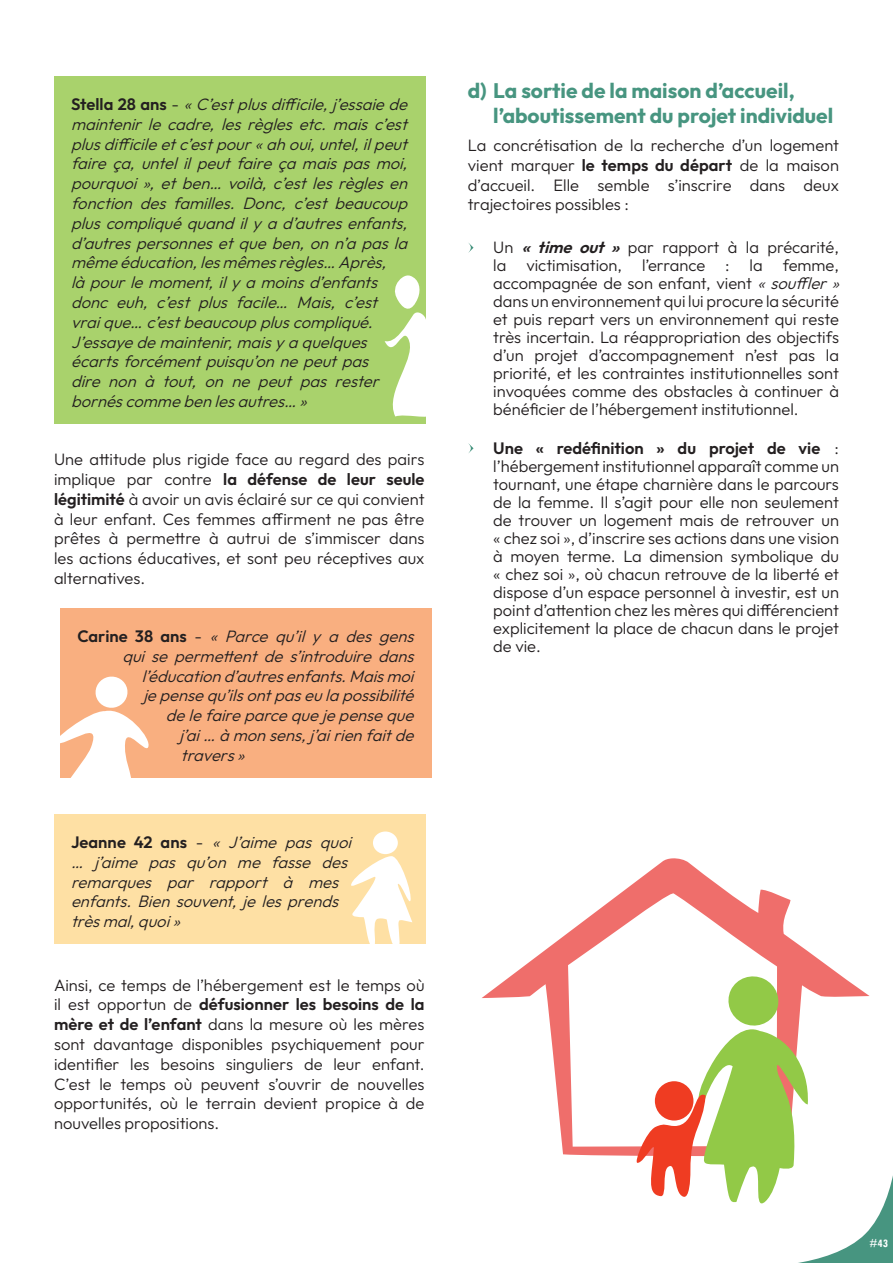
<style>
.page{position:relative;width:893px;height:1263px;background:#fff}
.page>*{position:absolute;margin:0;border:0;box-sizing:border-box;transform-origin:0 0}
.t1{font:700 21px/25.2px "Outfit";color:#479580}
.t2{font:300 16.5px/18px "Outfit";color:#231f20;text-align:justify}
.t3{font:italic 300 16.5px/19.8px "Outfit";color:#231f20}
.t4{font:700 condensed 12px "Tw Cen";color:#fff}
.s1{font-weight:600;font-style:normal}
.s2{font-style:normal}
.s3{font-weight:600}
.s4{font-weight:600;font-style:italic}
.s5{font-style:italic}
</style>
<div class="page">
<div style="left:54px;top:77px;width:371px;height:347px;background:#a9d26c"></div>
<svg style="left:384px;top:274px;width:42px;height:146px"></svg>
<div style="left:60px;top:608px;width:372px;height:170px;background:#f9af80"></div>
<svg style="left:60px;top:676px;width:89px;height:102px"></svg>
<div style="left:54px;top:814px;width:371px;height:130px;background:#fee0a4"></div>
<svg style="left:351px;top:856px;width:61px;height:88px"></svg>
<div style="left:373px;top:831px;width:25px;height:23px;background:#fff;border-radius:50%"></div>
<svg style="left:468px;top:243px;width:6px;height:10px"></svg>
<svg style="left:468px;top:443px;width:6px;height:10px"></svg>
<svg style="left:482px;top:858px;width:355px;height:298px"></svg>
<svg style="left:633px;top:973px;width:260px;height:290px"></svg>
<div style="left:655px;top:1081px;width:38px;height:39px;background:#ef3c22;border-radius:50%"></div>
<p class="t3" style="left:71px;top:95px;width:343px"><span class="s1">S t e l l a 2 8 a n s</span> <span class="s2">-</span> «C’estplusdifficile,j ’essaiede maintenir le cadre, les règles etc. mais c’est plusdifficileetc’estpour«ahoui,untel,ilpeut faireça,untelilpeutfaireçamaispasmoi, pourquoi»,etben… voilà,c’estlesrèglesen fonction des familles. Donc, c’est beaucoup pluscompliquéquandilyad’autresenfants, d’autrespersonnesetqueben,onn’apasla mêmeéducation,lesmêmesrègles… Après, làpourlemoment,ilyamoinsd’enfants donc euh, c’est plus facile… Mais, c’est vraique… c’estbeaucouppluscompliqué.<br>J’essayedemaintenir,maisyaquelques écartsforcémentpuisqu’onnepeutpas<br>dire non à tout, on ne peut pas rester bornéscommebenlesautres… »</p>
<p class="t2" style="left:54px;top:450px;width:372px;line-height:19.8px">Une attitude plus rigide face au regard des pairs implique par contre <span class="s3">la défense de leur seule légitimité</span> à avoir un avis éclairé sur ce qui convient à leur enfant. Ces femmes affirment ne pas être prêtes à permettre à autrui de s’immiscer dans les actions éducatives, et sont peu réceptives aux alternatives.</p>
<p class="t3" style="left:77px;top:627px;width:343px"><span class="s1">C a r i n e 3 8 a n s</span> <span class="s2">-</span> « Parce qu’il y a des gens</p>
<p class="t3" style="left:122px;top:646px;width:298px">qui se permettent de s’introduire dans</p>
<p class="t3" style="left:142px;top:666px;width:279px">l’éducationd’autresenfants.Maismoi</p>
<p class="t3" style="left:143px;top:686px;width:277px">jepensequ’ilsontpaseulapossibilité</p>
<p class="t3" style="left:166px;top:706px;width:255px">delefaireparcequejepenseque</p>
<p class="t3" style="left:179px;top:726px;width:241px">j ’ai… àmonsens,j ’airienfaitde</p>
<p class="t3" style="left:181px;top:745px;width:71px">travers»</p>
<p class="t3" style="left:71px;top:833px;width:287px"><span class="s1">J e a n n e 42 a n s</span> <span class="s2">-</span> « J’aime pas quoi … j ’aime pas qu’on me fasse des remarques par rapport à mes enfants.Biensouvent,jelesprends trèsmal,quoi»</p>
<p class="t2" style="left:54px;top:975px;width:372px;line-height:19.8px">Ainsi, ce temps de l’hébergement est le temps où il est opportun de <span class="s3">défusionner les besoins de la mère et de l’enfant</span> dans la mesure où les mères sont davantage disponibles psychiquement pour identifier les besoins singuliers de leur enfant.<br>C’est le temps où peuvent s’ouvrir de nouvelles opportunités, où le terrain devient propice à de nouvelles propositions.</p>
<p class="t1" style="left:493px;top:78px;width:341px;text-indent:-26px">d) La sortie de la maison d’accueil, l’aboutissement du projet individuel</p>
<p class="t2" style="left:468px;top:136px;width:373px;line-height:19.8px">La concrétisation de la recherche d’un logement vient marquer <span class="s3">le temps du départ</span> de la maison d’accueil. Elle semble s’inscrire dans deux trajectoires possibles :</p>
<p class="t2" style="left:493px;top:239px;width:353px;text-align:left">Un <span class="s4">« time out »</span> par rapport à la précarité, la victimisation, l’errance : la femme, accompagnée de son enfant, vient <span class="s5">«souffler» </span>dans un environnement qui lui procure la sécurité et puis repart vers un environnement qui reste très incertain. La réappropriation des objectifs d’un projet d’accompagnement n’est pas la priorité, et les contraintes institutionnelles sont invoquées comme des obstacles à continuer à bénéficier de l’hébergement institutionnel.</p>
<p class="t2" style="left:493px;top:439px;width:347px"><span class="s3">Une « redéfinition » du projet de vie</span> : l’hébergement institutionnel apparaît comme un tournant, une étape charnière dans le parcours de la femme. Il s’agit pour elle non seulement de trouver un logement mais de retrouver un « chez soi », d’inscrire ses actions dans une vision à moyen terme. La dimension symbolique du « chez soi », où chacun retrouve de la liberté et dispose d’un espace personnel à investir, est un point d’attention chez les mères qui différencient explicitement la place de chacun dans le projet de vie.</p>
<p class="t4" style="left:870px;top:1236px;width:20px">#43</p>
</div>
